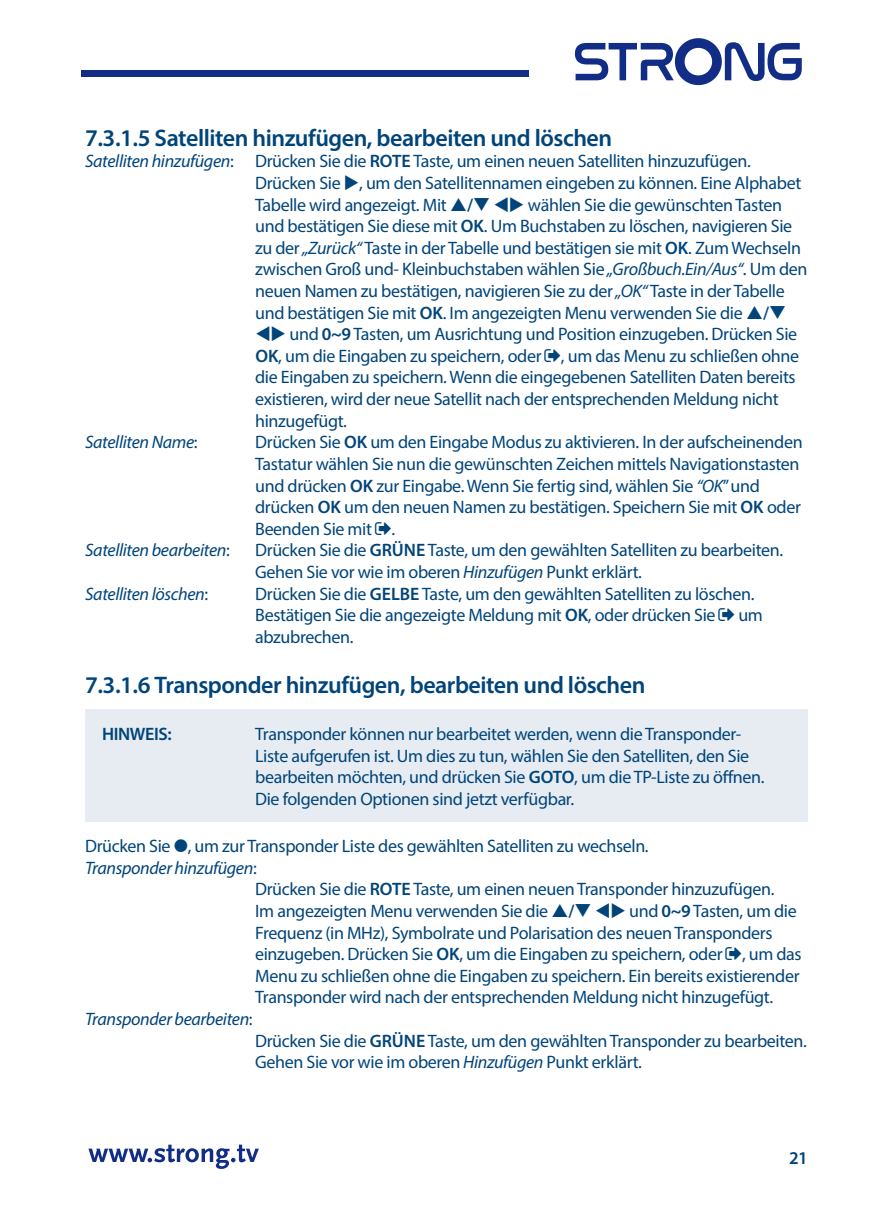
<style>
.page{position:relative;width:893px;height:1217px;background:#fff}
.page>*{position:absolute;margin:0;border:0;box-sizing:border-box;transform-origin:0 0}
.t1{font:600 24px "Myriad Pro";letter-spacing:-.02em;color:#00447a}
.t2{font:18px/21.6px "Myriad Pro";letter-spacing:-.02em;color:#00447a}
.t3{font:italic 18px "Myriad Pro";letter-spacing:-.02em;color:#00447a}
.t4{font:600 18px "Myriad Pro";letter-spacing:-.02em;color:#00447a}
.s1{font-style:italic}
.s2{font-weight:600}
.s3{font-style:normal}
.s4{font-family:"Guifxv 2 Transports"}
</style>
<div class="page">
<div style="left:82px;top:71px;width:447px;height:6px;background:#112d86"></div>
<svg style="left:575px;top:38px;width:227px;height:47px"></svg>
<svg style="left:88px;top:1144px;width:171px;height:24px"></svg>
<div style="left:85px;top:709px;width:723px;height:150px;background:#e6ecf2"></div>
<div style="left:85px;top:821px;width:723px;height:105px;background:#fff"></div>
<h1 class="t1" style="left:85px;top:122px;width:529px">7.3.1.5 Satelliten hinzufügen, bearbeiten und löschen</h1>
<p class="t2" style="left:255px;top:150px;width:554px;text-indent:-170px"><span class="s1">Satelliten hinzufügen</span>: Drücken Sie die <span class="s2">ROTE</span> Taste, um einen neuen Satelliten hinzuzufügen.<br>Drücken Sie ◆, um den Satellitennamen eingeben zu können. Eine Alphabet Tabelle wird angezeigt. Mit <span class="s2">/</span>❑ ▼◆ wählen Sie die gewünschten Tasten und bestätigen Sie diese mit <span class="s2">OK</span>. Um Buchstaben zu löschen, navigieren Sie zu der <span class="s1">„Zurück“</span> Taste in der Tabelle und bestätigen sie mit <span class="s2">OK</span>. Zum Wechseln zwischen Groß und- Kleinbuchstaben wählen Sie <span class="s1">„Großbuch.Ein/Aus“</span>. Um den neuen Namen zu bestätigen, navigieren Sie zu der <span class="s1">„OK“</span> Taste in der Tabelle und bestätigen Sie mit <span class="s2">OK</span>. Im angezeigten Menu verwenden Sie die <span class="s2">/</span>❑</p>
<p class="t2" style="left:255px;top:323px;width:546px">▼◆ und <span class="s2">0~9</span> Tasten, um Ausrichtung und Position einzugeben. Drücken Sie <span class="s2">OK</span>, um die Eingaben zu speichern, oder , um das Menu zu schließen ohne die Eingaben zu speichern. Wenn die eingegebenen Satelliten Daten bereits existieren, wird der neue Satellit nach der entsprechenden Meldung nicht hinzugefügt.</p>
<p class="t3" style="left:85px;top:431px;width:114px">Satelliten Name<span class="s3">:</span></p>
<p class="t2" style="left:255px;top:431px;width:549px">Drücken Sie <span class="s2">OK</span> um den Eingabe Modus zu aktivieren. In der aufscheinenden Tastatur wählen Sie nun die gewünschten Zeichen mittels Navigationstasten und drücken <span class="s2">OK</span> zur Eingabe. Wenn Sie fertig sind, wählen Sie <span class="s1">“OK</span>” und drücken <span class="s2">OK</span> um den neuen Namen zu bestätigen. Speichern Sie mit <span class="s2">OK</span> oder Beenden Sie mit .</p>
<p class="t3" style="left:85px;top:539px;width:146px">Satelliten bearbeiten<span class="s3">:</span></p>
<p class="t2" style="left:255px;top:539px;width:529px">Drücken Sie die <span class="s2">GRÜNE</span> Taste, um den gewählten Satelliten zu bearbeiten.<br>Gehen Sie vor wie im oberen <span class="s1">Hinzufügen</span> Punkt erklärt.</p>
<p class="t3" style="left:85px;top:582px;width:125px">Satelliten löschen<span class="s3">:</span></p>
<p class="t2" style="left:255px;top:582px;width:501px">Drücken Sie die <span class="s2">GELBE</span> Taste, um den gewählten Satelliten zu löschen.<br>Bestätigen Sie die angezeigte Meldung mit <span class="s2">OK</span>, oder drücken Sie</p>
<p class="t2" style="left:738px;top:604px;width:26px">um</p>
<p class="t2" style="left:255px;top:625px;width:100px">abzubrechen.</p>
<h1 class="t1" style="left:85px;top:669px;width:562px">7.3.1.6 Transponder hinzufügen, bearbeiten und löschen</h1>
<p class="t4" style="left:102px;top:722px;width:71px">HINWEIS:</p>
<p class="t2" style="left:255px;top:722px;width:511px">Transponder können nur bearbeitet werden, wenn die Transponder-Liste aufgerufen ist. Um dies zu tun, wählen Sie den Satelliten, den Sie bearbeiten möchten, und drücken Sie <span class="s2">GOTO</span>, um die TP-Liste zu öffnen.<br>Die folgenden Optionen sind jetzt verfügbar.</p>
<p class="t2" style="left:85px;top:834px;width:565px">Drücken Sie <span class="s4">4</span>, um zur Transponder Liste des gewählten Satelliten zu wechseln.</p>
<p class="t3" style="left:85px;top:856px;width:173px">Transponder hinzufügen<span class="s3">:</span></p>
<p class="t2" style="left:255px;top:877px;width:521px">Drücken Sie die <span class="s2">ROTE</span> Taste, um einen neuen Transponder hinzuzufügen.</p>
<p class="t2" style="left:255px;top:899px;width:543px">Im angezeigten Menu verwenden Sie die <span class="s2">/</span>❑ ▼◆ und <span class="s2">0~9</span> Tasten, um die</p>
<p class="t2" style="left:255px;top:921px;width:519px">Frequenz (in MHz), Symbolrate und Polarisation des neuen Transponders</p>
<p class="t2" style="left:255px;top:942px;width:548px">einzugeben. Drücken Sie <span class="s2">OK</span>, um die Eingaben zu speichern, oder , um das</p>
<p class="t2" style="left:255px;top:964px;width:546px">Menu zu schließen ohne die Eingaben zu speichern. Ein bereits existierender</p>
<p class="t2" style="left:255px;top:985px;width:520px">Transponder wird nach der entsprechenden Meldung nicht hinzugefügt.</p>
<p class="t3" style="left:85px;top:1007px;width:169px">Transponder bearbeiten<span class="s3">:</span></p>
<p class="t2" style="left:255px;top:1029px;width:553px">Drücken Sie die <span class="s2">GRÜNE</span> Taste, um den gewählten Transponder zu bearbeiten.</p>
<p class="t2" style="left:255px;top:1050px;width:388px">Gehen Sie vor wie im oberen <span class="s1">Hinzufügen</span> Punkt erklärt.</p>
<p class="t4" style="left:789px;top:1146px;width:20px">21</p>
</div>
